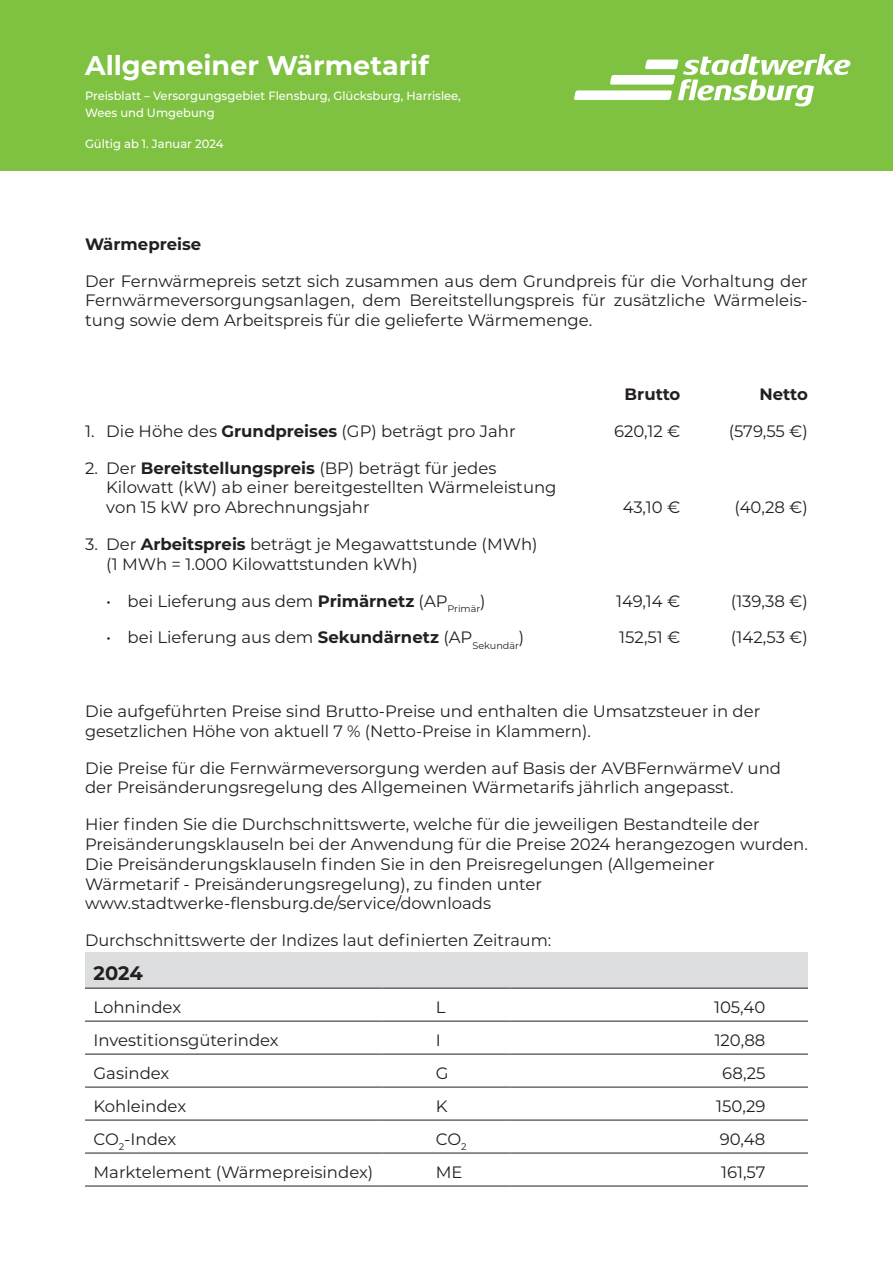
<style>
.page{position:relative;width:893px;height:1263px;background:#fff}
.page>*{position:absolute;margin:0;border:0;box-sizing:border-box;transform-origin:0 0}
.t1{font:700 27px "Montserrat";color:#fff}
.t2{font:700 19.5px "Montserrat";color:#231f20}
.t3{font:16.5px/19.8px "Montserrat";color:#231f20}
.t4{font:700 16.5px "Montserrat";color:#231f20}
.t5{font:500 12px/16.5px "Montserrat";color:#fff;scale:.96 1}
.s1{font-weight:700}
</style>
<div class="page">
<div style="left:0;top:0;width:893px;height:170px;background:#7fc241"></div>
<svg style="left:574px;top:54px;width:276px;height:52px"></svg>
<div style="left:85px;top:952px;width:723px;height:36px;background:#dcdddf"></div>
<hr style="left:85px;top:988px;width:298px;height:1px;background:#231f20">
<hr style="left:383px;top:988px;width:127px;height:1px;background:#231f20">
<hr style="left:510px;top:988px;width:298px;height:1px;background:#231f20">
<hr style="left:85px;top:1021px;width:298px;height:1px;background:#231f20">
<hr style="left:383px;top:1021px;width:127px;height:1px;background:#231f20">
<hr style="left:510px;top:1021px;width:298px;height:1px;background:#231f20">
<hr style="left:85px;top:1054px;width:298px;height:1px;background:#231f20">
<hr style="left:383px;top:1054px;width:127px;height:1px;background:#231f20">
<hr style="left:510px;top:1054px;width:298px;height:1px;background:#231f20">
<hr style="left:85px;top:1087px;width:298px;height:1px;background:#231f20">
<hr style="left:383px;top:1087px;width:127px;height:1px;background:#231f20">
<hr style="left:510px;top:1087px;width:298px;height:1px;background:#231f20">
<hr style="left:85px;top:1120px;width:298px;height:1px;background:#231f20">
<hr style="left:383px;top:1120px;width:127px;height:1px;background:#231f20">
<hr style="left:510px;top:1120px;width:298px;height:1px;background:#231f20">
<hr style="left:85px;top:1153px;width:298px;height:1px;background:#231f20">
<hr style="left:383px;top:1153px;width:127px;height:1px;background:#231f20">
<hr style="left:510px;top:1153px;width:298px;height:1px;background:#231f20">
<hr style="left:85px;top:1186px;width:298px;height:1px;background:#231f20">
<hr style="left:383px;top:1186px;width:127px;height:1px;background:#231f20">
<hr style="left:510px;top:1186px;width:298px;height:1px;background:#231f20">
<p class="t1" style="left:85px;top:46px;width:345px">Allgemeiner Wärmetarif</p>
<p class="t5" style="left:85px;top:87px;width:393px">Preisblatt – Versorgungsgebiet Flensburg, Glücksburg, Harrislee,<br>Wees und Umgebung</p>
<p class="t5" style="left:85px;top:135px;width:146px">Gültig ab 1. Januar 2024</p>
<p class="t4" style="left:85px;top:232px;width:118px">Wärmepreise</p>
<p class="t3" style="left:85px;top:270px;width:724px;text-align:justify">Der Fernwärmepreis setzt sich zusammen aus dem Grundpreis für die Vorhaltung der Fernwärmeversorgungsanlagen, dem Bereitstellungspreis für zusätzliche Wärmeleis&shy;tung sowie dem Arbeitspreis für die gelieferte Wärmemenge.</p>
<p class="t4" style="left:625px;top:382px;width:57px">Brutto</p>
<p class="t4" style="left:759px;top:382px;width:50px">Netto</p>
<p class="t3" style="left:85px;top:420px;width:432px">1. Die Höhe des <span class="s1">Grundpreises</span> (GP) beträgt pro Jahr</p>
<p class="t3" style="left:614px;top:420px;width:68px">620,12 €</p>
<p class="t3" style="left:729px;top:420px;width:81px">(579,55 €)</p>
<p class="t3" style="left:106px;top:457px;width:452px;text-indent:-21px">2. Der <span class="s1">Bereitstellungspreis</span> (BP) beträgt für jedes<br>Kilowatt (kW) ab einer bereitgestellten Wärmeleistung von 15 kW pro Abrechnungsjahr</p>
<p class="t3" style="left:623px;top:497px;width:59px">43,10 €</p>
<p class="t3" style="left:735px;top:497px;width:75px">(40,28 €)</p>
<p class="t3" style="left:106px;top:534px;width:433px;text-indent:-21px">3. Der <span class="s1">Arbeitspreis</span> beträgt je Megawattstunde (MWh) (1 MWh = 1.000 Kilowattstunden kWh)</p>
<p class="t3" style="left:106px;top:590px;width:381px">• bei Lieferung aus dem <span class="s1">Primärnetz</span> (AP<sub>Primär</sub>)</p>
<p class="t3" style="left:616px;top:590px;width:66px">149,14 €</p>
<p class="t3" style="left:731px;top:590px;width:79px">(139,38 €)</p>
<p class="t3" style="left:106px;top:627px;width:419px">• bei Lieferung aus dem <span class="s1">Sekundärnetz</span> (AP<sub>Sekundär</sub>)</p>
<p class="t3" style="left:619px;top:627px;width:63px">152,51 €</p>
<p class="t3" style="left:731px;top:627px;width:78px">(142,53 €)</p>
<p class="t3" style="left:85px;top:701px;width:677px">Die aufgeführten Preise sind Brutto-Preise und enthalten die Umsatzsteuer in der gesetzlichen Höhe von aktuell 7 % (Netto-Preise in Klammern).</p>
<p class="t3" style="left:85px;top:757px;width:697px">Die Preise für die Fernwärmeversorgung werden auf Basis der AVBFernwärmeV und der Preisänderungsregelung des Allgemeinen Wärmetarifs jährlich angepasst.</p>
<p class="t3" style="left:85px;top:814px;width:724px">Hier finden Sie die Durchschnittswerte, welche für die jeweiligen Bestandteile der Preisänderungsklauseln bei der Anwendung für die Preise 2024 herangezogen wurden.<br>Die Preisänderungsklauseln finden Sie in den Preisregelungen (Allgemeiner Wärmetarif - Preisänderungsregelung), zu finden unter www.stadtwerke-flensburg.de/service/downloads</p>
<p class="t3" style="left:85px;top:930px;width:468px">Durchschnittswerte der Indizes laut definierten Zeitraum:</p>
<p class="t2" style="left:94px;top:959px;width:51px">2024</p>
<p class="t3" style="left:94px;top:996px;width:89px">Lohnindex</p>
<p class="t3" style="left:436px;top:996px;width:11px">L</p>
<p class="t3" style="left:714px;top:996px;width:53px">105,40</p>
<p class="t3" style="left:94px;top:1029px;width:187px">Investitionsgüterindex</p>
<p class="t3" style="left:436px;top:1029px;width:6px">I</p>
<p class="t3" style="left:715px;top:1029px;width:52px">120,88</p>
<p class="t3" style="left:94px;top:1062px;width:77px">Gasindex</p>
<p class="t3" style="left:436px;top:1062px;width:14px">G</p>
<p class="t3" style="left:722px;top:1062px;width:45px">68,25</p>
<p class="t3" style="left:94px;top:1095px;width:94px">Kohleindex</p>
<p class="t3" style="left:436px;top:1095px;width:13px">K</p>
<p class="t3" style="left:716px;top:1095px;width:51px">150,29</p>
<p class="t3" style="left:94px;top:1128px;width:84px">CO<sub>2</sub>-Index</p>
<p class="t3" style="left:436px;top:1128px;width:32px">CO<sub>2</sub></p>
<p class="t3" style="left:720px;top:1128px;width:47px">90,48</p>
<p class="t3" style="left:94px;top:1161px;width:281px">Marktelement (Wärmepreisindex)</p>
<p class="t3" style="left:436px;top:1161px;width:28px">ME</p>
<p class="t3" style="left:721px;top:1161px;width:46px">161,57</p>
</div>
